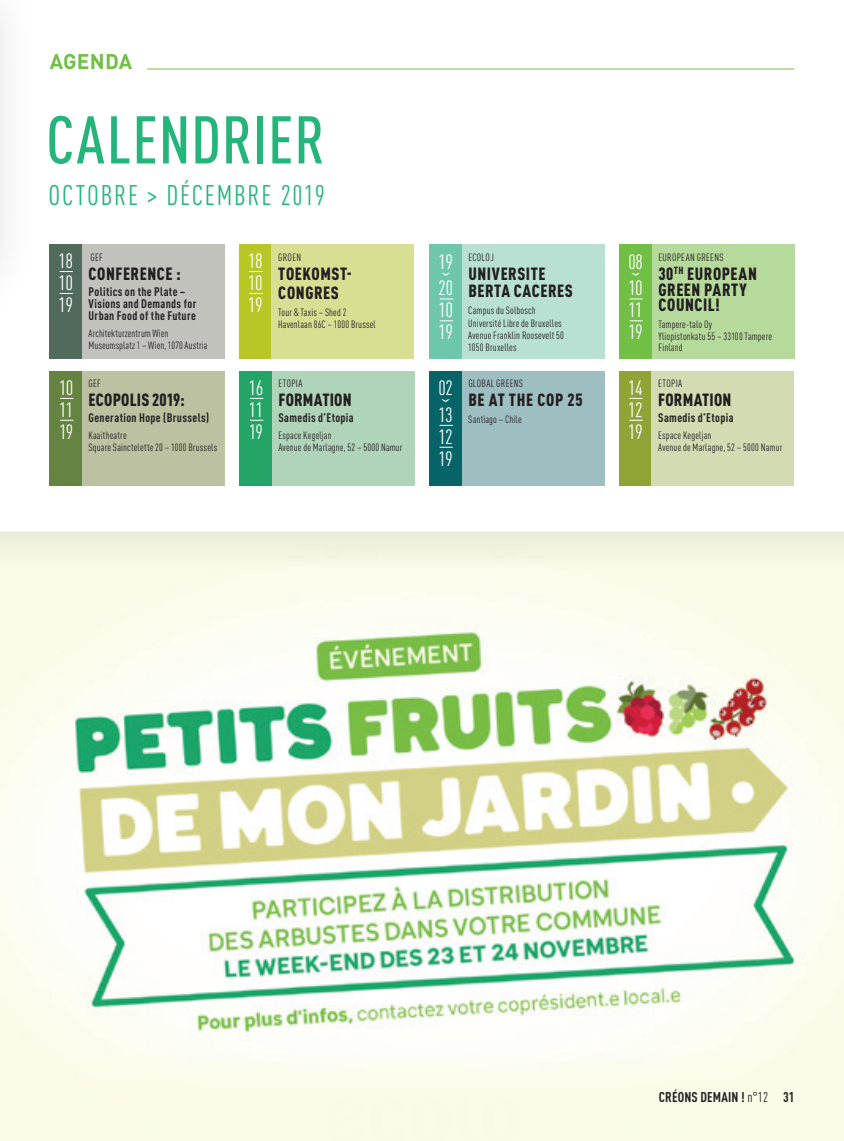
<style>
.page{position:relative;width:844px;height:1141px;background:#fff}
.page>*{position:absolute;margin:0;border:0;box-sizing:border-box;transform-origin:0 0}
.t1{font:500 condensed 66.33px "DIN Pro";letter-spacing:.015em;color:#24b57b}
.t2{font:condensed 28px "DIN Pro";letter-spacing:.065em;color:#24b57b}
.t3{font:700 21px "DIN Pro";letter-spacing:.01em;color:#71bf44}
.t4{font:condensed 20.47px/21.9px "DIN Pro";letter-spacing:-.035em;color:#fff}
.t5{font:900 condensed 17.5px/15.8px "DIN Pro";letter-spacing:.03em;color:#231f20}
.t6{font:900 condensed 17.5px "DIN Pro";letter-spacing:.01em;color:#231f20}
.t7{font:700 condensed 14px "DIN Pro";letter-spacing:.01em;color:#231f20}
.t8{font:700 condensed 12.25px/12.2px "DIN Pro";letter-spacing:.03em;color:#231f20}
.t9{font:condensed 10.5px/12.2px "DIN Pro";letter-spacing:.015em;color:#231f20}
.s1{font-weight:400}
</style>
<div class="page">
<img style="left:0;top:570px;width:843px;height:571px">
<hr style="left:147px;top:69px;width:647px;height:1px;background:#71bf44">
<div style="left:0;top:532px;width:843px;height:38px;background:#f2f3e0"></div>
<img style="left:0;top:0;width:1px;height:344px">
<img style="left:0;top:727px;width:1px;height:387px">
<div style="left:50px;top:245px;width:32px;height:114px;background:#516a5b"></div>
<div style="left:82px;top:245px;width:142px;height:114px;background:#c2c2bd"></div>
<svg style="left:60px;top:271px;width:13px;height:1px"></svg>
<svg style="left:60px;top:293px;width:13px;height:1px"></svg>
<div style="left:239px;top:245px;width:32px;height:114px;background:#b6c726"></div>
<div style="left:271px;top:245px;width:143px;height:114px;background:#d8df93"></div>
<svg style="left:249px;top:271px;width:14px;height:1px"></svg>
<svg style="left:249px;top:293px;width:14px;height:1px"></svg>
<div style="left:429px;top:245px;width:32px;height:114px;background:#6ec7ad"></div>
<div style="left:461px;top:245px;width:143px;height:114px;background:#b8e0d3"></div>
<svg style="left:439px;top:299px;width:14px;height:1px"></svg>
<svg style="left:439px;top:320px;width:14px;height:1px"></svg>
<svg style="left:442px;top:273px;width:8px;height:3px"></svg>
<div style="left:50px;top:371px;width:32px;height:114px;background:#658441"></div>
<div style="left:82px;top:371px;width:142px;height:114px;background:#bcc1a1"></div>
<svg style="left:60px;top:398px;width:13px;height:1px"></svg>
<svg style="left:60px;top:420px;width:13px;height:1px"></svg>
<div style="left:239px;top:371px;width:33px;height:114px;background:#25a467"></div>
<div style="left:272px;top:371px;width:142px;height:114px;background:#afd4b9"></div>
<svg style="left:250px;top:398px;width:13px;height:1px"></svg>
<svg style="left:250px;top:420px;width:13px;height:1px"></svg>
<div style="left:651px;top:245px;width:143px;height:114px;background:#b6da9b"></div>
<div style="left:619px;top:245px;width:32px;height:114px;background:#71bf44"></div>
<svg style="left:629px;top:299px;width:13px;height:1px"></svg>
<svg style="left:629px;top:320px;width:13px;height:1px"></svg>
<svg style="left:631px;top:273px;width:8px;height:3px"></svg>
<div style="left:429px;top:371px;width:32px;height:114px;background:#066469"></div>
<div style="left:461px;top:371px;width:143px;height:114px;background:#9ebfc2"></div>
<svg style="left:439px;top:425px;width:13px;height:1px"></svg>
<svg style="left:439px;top:447px;width:13px;height:1px"></svg>
<svg style="left:441px;top:399px;width:9px;height:3px"></svg>
<div style="left:619px;top:371px;width:32px;height:114px;background:#8ea536"></div>
<div style="left:651px;top:371px;width:143px;height:114px;background:#d2dbb2"></div>
<svg style="left:629px;top:398px;width:13px;height:1px"></svg>
<svg style="left:629px;top:420px;width:13px;height:1px"></svg>
<h3 class="t3" style="left:50px;top:44px;width:84px">AGENDA</h3>
<h1 class="t1" style="left:46px;top:91px;width:280px">CALENDRIER</h1>
<h2 class="t2" style="left:49px;top:175px;width:278px">OCTOBRE &gt; DÉCEMBRE 2019</h2>
<h3 class="t4" style="left:59px;top:248px;width:16px;text-align:justify">18<br>10<br>19</h3>
<p class="t9" style="left:278px;top:250px;width:24px">GROEN</p>
<p class="t9" style="left:90px;top:250px;width:14px">GEF</p>
<h3 class="t5" style="left:89px;top:264px;width:94px">CONFERENCE :</h3>
<p class="t8" style="left:88px;top:284px;width:109px">Politics on the Plate –<br>Visions and Demands for<br>Urban Food of the Future</p>
<p class="t9" style="left:88px;top:327px;width:120px">Architekturzentrum Wien<br>Museumsplatz 1 – Wien, 1070 Austria</p>
<h3 class="t4" style="left:248px;top:248px;width:16px;text-align:justify">18<br>10<br>19</h3>
<p class="t9" style="left:468px;top:250px;width:27px">ECOLOJ</p>
<h3 class="t4" style="left:438px;top:246px;width:16px;line-height:26.9px">19<br>20</h3>
<h3 class="t4" style="left:438px;top:298px;width:16px">10<br>19</h3>
<h3 class="t5" style="left:278px;top:262px;width:75px;line-height:19.2px">TOEKOMST-<br>CONGRES</h3>
<p class="t9" style="left:278px;top:306px;width:99px">Tour &amp; Taxis – Shed 2<br>Havenlaan 86C – 1000 Brussel</p>
<h3 class="t5" style="left:468px;top:263px;width:106px;line-height:17.5px">UNIVERSITE<br>BERTA CACERES</h3>
<p class="t9" style="left:468px;top:304px;width:97px">Campus du Solbosch<br>Université Libre de Bruxelles<br>Avenue Franklin Roosevelt 50<br>1050 Bruxelles</p>
<h3 class="t4" style="left:59px;top:375px;width:16px;text-align:justify">10<br>11<br>19</h3>
<p class="t9" style="left:278px;top:376px;width:25px">ETOPIA</p>
<p class="t9" style="left:89px;top:376px;width:14px">GEF</p>
<h3 class="t6" style="left:89px;top:386px;width:98px">ECOPOLIS 2019:</h3>
<p class="t8" style="left:88px;top:410px;width:122px">Generation Hope (Brussels)</p>
<p class="t9" style="left:88px;top:429px;width:130px">Kaaitheatre<br>Square Sainctelette 20 – 1000 Brussels</p>
<h3 class="t4" style="left:249px;top:375px;width:16px;text-align:justify">16<br>11<br>19</h3>
<h3 class="t5" style="left:278px;top:390px;width:75px">FORMATION</h3>
<p class="t8" style="left:278px;top:410px;width:77px">Samedis d’Etopia</p>
<p class="t9" style="left:278px;top:429px;width:125px">Espace Kegeljan<br>Avenue de Marlagne, 52 – 5000 Namur</p>
<h3 class="t4" style="left:438px;top:373px;width:16px;line-height:26.9px">02<br>13</h3>
<h3 class="t4" style="left:438px;top:424px;width:16px">12<br>19</h3>
<p class="t9" style="left:468px;top:376px;width:56px">GLOBAL GREENS</p>
<h3 class="t5" style="left:468px;top:390px;width:116px">BE AT THE COP 25</h3>
<p class="t9" style="left:468px;top:413px;width:55px">Santiago – Chile</p>
<h3 class="t4" style="left:628px;top:246px;width:16px;line-height:26.9px">08<br>10</h3>
<h3 class="t4" style="left:628px;top:298px;width:16px">11<br>19</h3>
<h3 class="t4" style="left:628px;top:375px;width:16px;text-align:justify">14<br>12<br>19</h3>
<p class="t9" style="left:658px;top:250px;width:67px">EUROPEAN GREENS</p>
<h3 class="t5" style="left:658px;top:264px;width:100px">30<sup>TH</sup> EUROPEAN<br>GREEN PARTY<br>COUNCIL!</h3>
<p class="t9" style="left:658px;top:318px;width:115px;line-height:11.4px">Tampere-talo Oy<br>Yliopistonkatu 55 – 33100 Tampere<br>Finland</p>
<p class="t9" style="left:658px;top:376px;width:25px">ETOPIA</p>
<h3 class="t5" style="left:658px;top:390px;width:75px">FORMATION</h3>
<p class="t8" style="left:658px;top:410px;width:77px">Samedis d’Etopia</p>
<p class="t9" style="left:658px;top:429px;width:125px">Espace Kegeljan<br>Avenue de Marlagne, 52 – 5000 Namur</p>
<h3 class="t7" style="left:658px;top:1086px;width:137px">CRÉONS DEMAIN ! <span class="s1">n°12</span> 31</h3>
</div>
